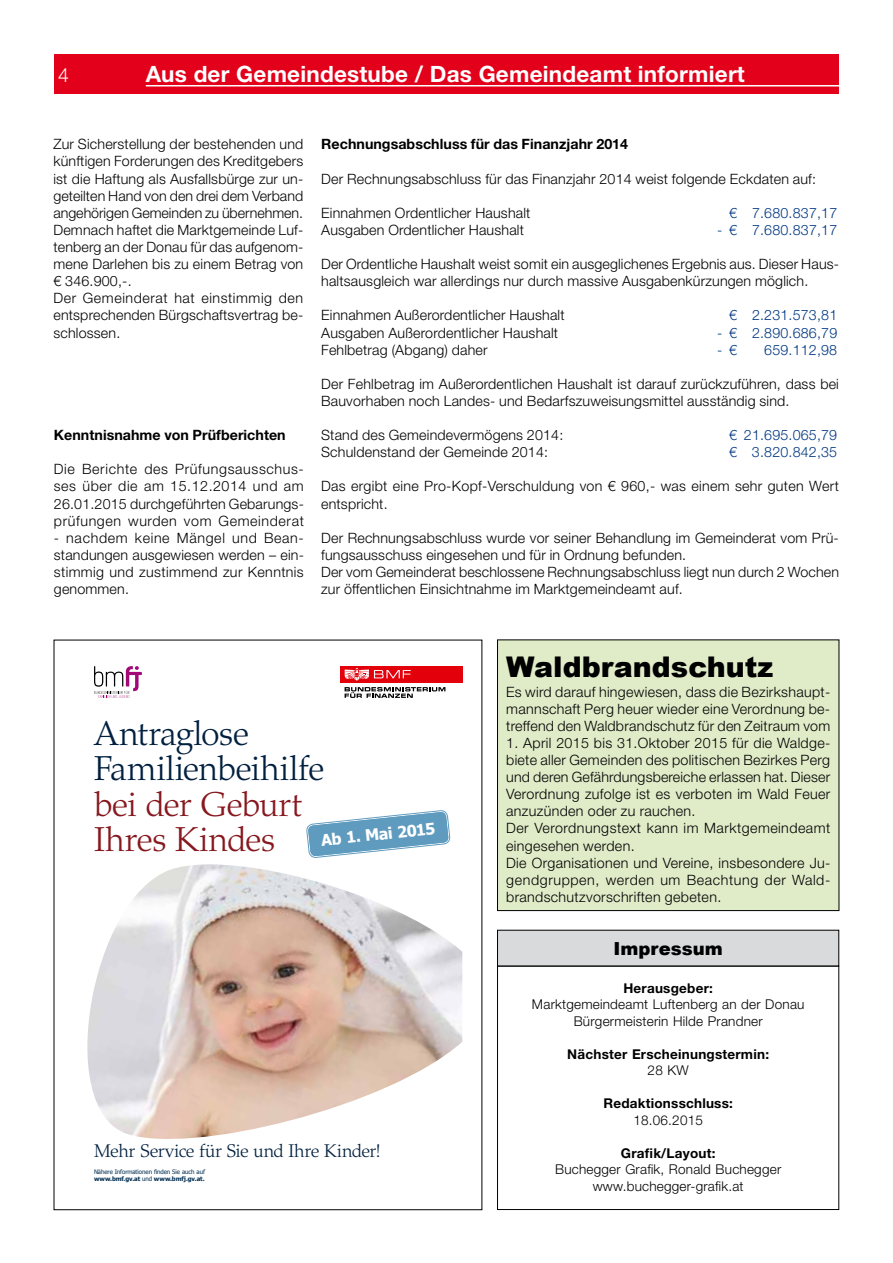
<style>
.page{position:relative;width:893px;height:1263px;background:#fff}
.page>*{position:absolute;margin:0;border:0;box-sizing:border-box;transform-origin:0 0}
.t1{font:300 34.5px/35.5px "Palatino LT Pro";letter-spacing:-.015em;color:#00203f}
.t2{font:300 34.5px/35.5px "Palatino LT Pro";letter-spacing:-.02em;color:#86181e}
.t3{font:900 28.5px "Arial";color:#000}
.t4{font:700 22.5px "Helvetica Neue LT Std";letter-spacing:.01em;color:#fff}
.t5{font:300 19.5px "Helvetica Neue LT Pro";color:#fff}
.t6{font:300 18.3px "Palatino LT Pro";letter-spacing:-.025em;color:#00203f}
.t7{font:900 18px "Arial";color:#000}
.t8{font:700 15.75px "Tahoma";color:#fff}
.t9{font:300 14.25px/17.1px "Helvetica Neue LT Pro";letter-spacing:.015em;color:#000}
.t10{font:300 14.25px "Helvetica Neue LT Pro";letter-spacing:.015em;color:#003882}
.t11{font:700 14.25px "Helvetica Neue LT Std";letter-spacing:.005em;color:#000}
.t12{font:300 13.5px/16.5px "Helvetica Neue LT Pro";letter-spacing:.015em;color:#000;text-align:center}
.t13{font:700 13.5px "Helvetica Neue LT Std";letter-spacing:.015em;color:#000}
.t14{font:6.15px/7.4px "Tahoma";letter-spacing:-.01em;color:#002e52}
.s1{font-weight:700}
</style>
<div class="page">
<div style="left:54px;top:54px;width:785px;height:40px;background:#e2001a"></div>
<hr style="left:146px;top:85px;width:693px;height:1px;background:#fff">
<div style="left:497px;top:640px;width:342px;height:270px;background:#e0ebc8"></div>
<div style="left:497px;top:640px;width:342px;height:271px;border:1px solid #000"></div>
<div style="left:497px;top:966px;width:342px;height:244px;border:1px solid #000"></div>
<div style="left:497px;top:930px;width:342px;height:36px;background:#d9dadb"></div>
<svg style="left:345px;top:687px;width:100px;height:11px"></svg>
<div style="left:341px;top:666px;width:121px;height:17px;background:#e3000b"></div>
<svg style="left:344px;top:667px;width:67px;height:14px"></svg>
<svg style="left:94px;top:666px;width:48px;height:32px"></svg>
<img style="left:87px;top:864px;width:375px;height:275px">
<svg style="left:306px;top:810px;width:144px;height:72px"></svg>
<h3 class="t5" style="left:58px;top:63px;width:12px">4</h3>
<h3 class="t4" style="left:146px;top:60px;width:601px">Aus der Gemeindestube / Das Gemeindeamt informiert</h3>
<p class="t9" style="left:53px;top:135px;width:251px">Zur Sicherstellung der bestehenden und künftigen Forderungen des Kreditgebers ist die Haftung als Ausfallsbürge zur un&shy;geteilten Hand von den drei dem Verband angehörigen Gemeinden zu übernehmen.<br>Demnach haftet die Marktgemeinde Luf&shy;tenberg an der Donau für das aufgenom&shy;mene Darlehen bis zu einem Betrag von € 346.900,-.<br>Der Gemeinderat hat einstimmig den entsprechenden Bürgschaftsvertrag be&shy;schlossen.</p>
<p class="t11" style="left:54px;top:426px;width:233px">Kenntnisnahme von Prüfberichten</p>
<p class="t9" style="left:54px;top:460px;width:252px;text-align:justify">Die Berichte des Prüfungsausschus&shy;ses über die am 15.12.2014 und am 26.01.2015 durchgeführten Gebarungs&shy;prüfungen wurden vom Gemeinderat</p>
<p class="t9" style="left:54px;top:529px;width:252px;text-align:justify">- nachdem keine Mängel und Bean&shy;standungen ausgewiesen werden – ein&shy;stimmig und zustimmend zur Kenntnis genommen.</p>
<p class="t11" style="left:321px;top:135px;width:308px">Rechnungsabschluss für das Finanzjahr 2014</p>
<p class="t9" style="left:321px;top:170px;width:496px">Der Rechnungsabschluss für das Finanzjahr 2014 weist folgende Eckdaten auf:</p>
<p class="t9" style="left:321px;top:204px;width:211px">Einnahmen Ordentlicher Haushalt</p>
<p class="t10" style="left:729px;top:204px;width:110px">€ 7.680.837,17</p>
<p class="t9" style="left:321px;top:221px;width:204px">Ausgaben Ordentlicher Haushalt</p>
<p class="t10" style="left:717px;top:221px;width:122px">- € 7.680.837,17</p>
<p class="t9" style="left:321px;top:255px;width:519px">Der Ordentliche Haushalt weist somit ein ausgeglichenes Ergebnis aus. Dieser Haus&shy;haltsausgleich war allerdings nur durch massive Ausgabenkürzungen möglich.</p>
<p class="t9" style="left:321px;top:306px;width:245px">Einnahmen Außerordentlicher Haushalt</p>
<p class="t10" style="left:729px;top:307px;width:110px">€ 2.231.573,81</p>
<p class="t9" style="left:321px;top:324px;width:238px">Ausgaben Außerordentlicher Haushalt</p>
<p class="t10" style="left:717px;top:324px;width:122px">- € 2.890.686,79</p>
<p class="t9" style="left:321px;top:341px;width:168px">Fehlbetrag (Abgang) daher</p>
<p class="t10" style="left:717px;top:341px;width:21px">- €</p>
<p class="t10" style="left:764px;top:341px;width:74px">659.112,98</p>
<p class="t9" style="left:321px;top:375px;width:519px">Der Fehlbetrag im Außerordentlichen Haushalt ist darauf zurückzuführen, dass bei<br>Bauvorhaben noch Landes- und Bedarfszuweisungsmittel ausständig sind.</p>
<p class="t9" style="left:321px;top:426px;width:244px">Stand des Gemeindevermögens 2014:</p>
<p class="t10" style="left:729px;top:426px;width:110px">€ 21.695.065,79</p>
<p class="t9" style="left:321px;top:443px;width:228px">Schuldenstand der Gemeinde 2014:</p>
<p class="t10" style="left:729px;top:443px;width:110px">€ 3.820.842,35</p>
<p class="t9" style="left:321px;top:477px;width:519px">Das ergibt eine Pro-Kopf-Verschuldung von € 960,- was einem sehr guten Wert entspricht.</p>
<p class="t9" style="left:321px;top:529px;width:519px">Der Rechnungsabschluss wurde vor seiner Behandlung im Gemeinderat vom Prü&shy;fungsausschuss eingesehen und für in Ordnung befunden.<br>Der vom Gemeinderat beschlossene Rechnungsabschluss liegt nun durch 2 Wochen zur öffentlichen Einsichtnahme im Marktgemeindeamt auf.</p>
<h1 class="t1" style="left:94px;top:715px;width:232px">Antraglose<br>Familienbeihilfe</h1>
<h1 class="t2" style="left:94px;top:786px;width:210px">bei der Geburt<br>Ihres Kindes</h1>
<p class="t8" style="left:320px;top:830px;width:116px;rotate:-6deg">Ab 1. Mai 2015</p>
<p class="t6" style="left:94px;top:1139px;width:288px">Mehr Service für Sie und Ihre Kinder!</p>
<p class="t14" style="left:94px;top:1168px;width:112px">Nähere Informationen finden Sie auch auf <span class="s1">www.bmf.gv.at</span> und <span class="s1">www.bmfj.gv.at.</span></p>
<h2 class="t3" style="left:506px;top:647px;width:269px">Waldbrandschutz</h2>
<p class="t9" style="left:506px;top:683px;width:326px;text-align:justify">Es wird darauf hingewiesen, dass die Bezirkshaupt&shy;mannschaft Perg heuer wieder eine Verordnung be&shy;treffend den Waldbrandschutz für den Zeitraum vom</p>
<p class="t9" style="left:506px;top:734px;width:326px">1. April 2015 bis 31.Oktober 2015 für die Waldge&shy;biete aller Gemeinden des politischen Bezirkes Perg und deren Gefährdungsbereiche erlassen hat. Dieser Verordnung zufolge ist es verboten im Wald Feuer anzuzünden oder zu rauchen.<br>Der Verordnungstext kann im Marktgemeindeamt eingesehen werden.<br>Die Organisationen und Vereine, insbesondere Ju&shy;gendgruppen, werden um Beachtung der Wald&shy;brandschutzvorschriften gebeten.</p>
<p class="t7" style="left:613px;top:935px;width:111px">Impressum</p>
<p class="t13" style="left:623px;top:979px;width:91px">Herausgeber:</p>
<p class="t12" style="left:532px;top:996px;width:274px">Marktgemeindeamt Luftenberg an der Donau<br>Bürgermeisterin Hilde Prandner</p>
<p class="t13" style="left:567px;top:1045px;width:203px">Nächster Erscheinungstermin:</p>
<p class="t12" style="left:648px;top:1062px;width:43px">28 KW</p>
<p class="t13" style="left:603px;top:1095px;width:131px">Redaktionsschluss:</p>
<p class="t12" style="left:633px;top:1111px;width:71px">18.06.2015</p>
<p class="t13" style="left:621px;top:1144px;width:96px">Grafik/Layout:</p>
<p class="t12" style="left:555px;top:1161px;width:228px">Buchegger Grafik, Ronald Buchegger www.buchegger-grafik.at</p>
</div>
